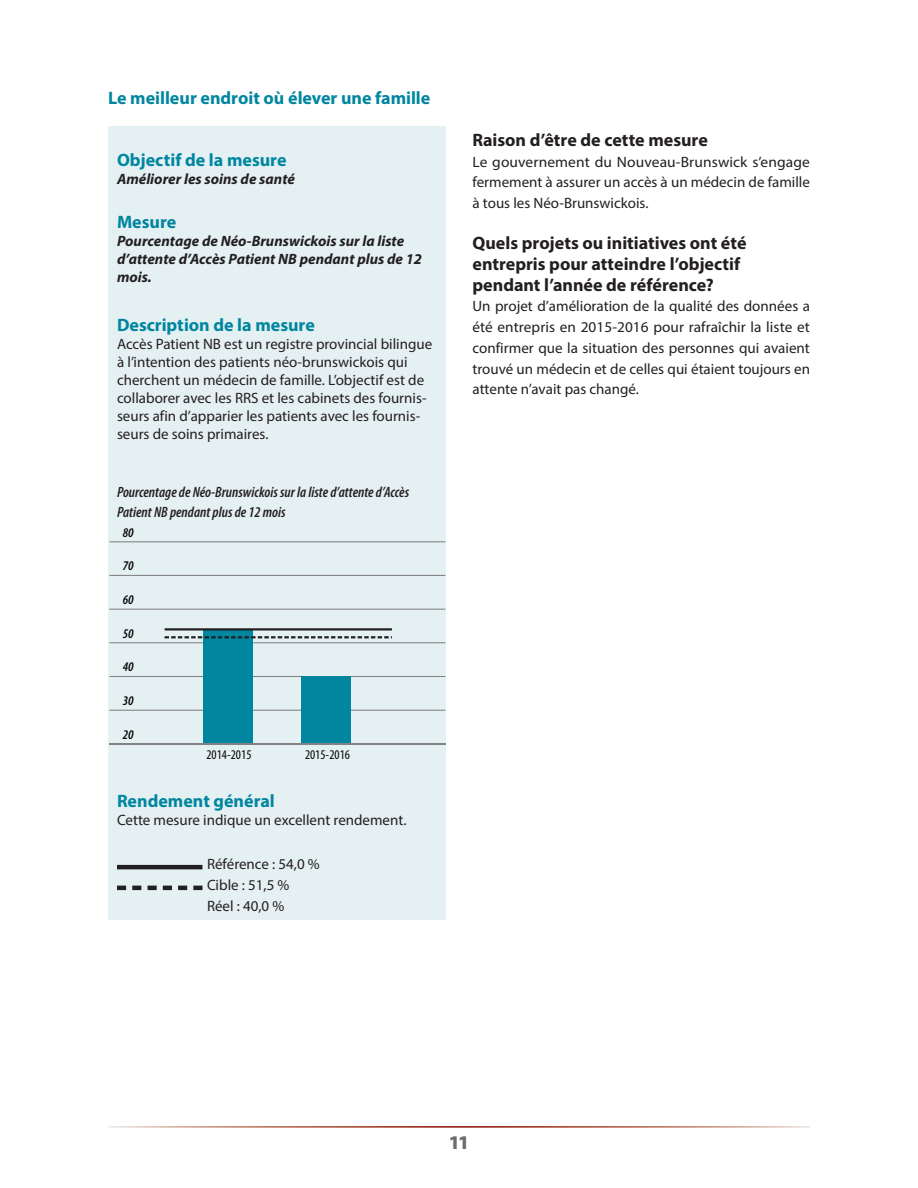
<style>
.page{position:relative;width:918px;height:1188px;background:#fff}
.page>*{position:absolute;margin:0;border:0;box-sizing:border-box;transform-origin:0 0}
.t1{font:900 19.5px "Myriad Pro";color:#6c6d70}
.t2{font:700 18px/20.7px "Myriad Pro";color:#231f20}
.t3{font:700 18px "Myriad Pro";color:#00869f}
.t4{font:15px/20.7px "Myriad Pro";color:#231f20}
.t5{font:italic 700 15px/18px "Myriad Pro";color:#231f20}
.t6{font:italic 600 condensed 15px/20.7px "Myriad Pro";color:#231f20}
.t7{font:condensed 13.35px "Myriad Pro";color:#040503}
.t8{font:italic 600 condensed 13.35px "Myriad Pro";color:#040503}
</style>
<div class="page">
<div style="left:108px;top:127px;width:338px;height:793px;background:#e5f0f3"></div>
<hr style="left:117px;top:865px;width:85px;height:4px;background:#231f20">
<svg style="left:117px;top:886px;width:85px;height:4px"></svg>
<hr style="left:109px;top:541px;width:337px;height:1px;background:#828282">
<hr style="left:109px;top:575px;width:337px;height:1px;background:#828282">
<hr style="left:109px;top:609px;width:337px;height:1px;background:#828282">
<hr style="left:109px;top:642px;width:337px;height:1px;background:#828282">
<hr style="left:109px;top:676px;width:337px;height:1px;background:#828282">
<hr style="left:109px;top:710px;width:337px;height:1px;background:#828282">
<div style="left:302px;top:676px;width:49px;height:68px;background:#00869f"></div>
<div style="left:203px;top:629px;width:49px;height:115px;background:#00869f"></div>
<hr style="left:109px;top:743px;width:337px;height:1px;background:#828282">
<hr style="left:165px;top:628px;width:227px;height:2px;background:#231f20">
<svg style="left:165px;top:636px;width:227px;height:2px"></svg>
<p class="t3" style="left:108px;top:87px;width:324px">Le meilleur endroit où élever une famille</p>
<p class="t3" style="left:117px;top:148px;width:171px">Objectif de la mesure</p>
<p class="t5" style="left:117px;top:169px;width:180px">Améliorer les soins de santé</p>
<p class="t3" style="left:117px;top:210px;width:61px">Mesure</p>
<p class="t5" style="left:117px;top:231px;width:307px">Pourcentage de Néo-Brunswickois sur la liste d’attente d’Accès Patient NB pendant plus de 12 mois.</p>
<p class="t3" style="left:117px;top:313px;width:199px">Description de la mesure</p>
<p class="t4" style="left:117px;top:335px;width:317px;line-height:18px">Accès Patient NB est un registre provincial bilingue à l’intention des patients néo-brunswickois qui cherchent un médecin de famille. L’objectif est de collaborer avec les RRS et les cabinets des fournis&shy;seurs afin d’apparier les patients avec les fournis&shy;seurs de soins primaires.</p>
<p class="t6" style="left:117px;top:482px;width:294px">Pourcentage de Néo-Brunswickois sur la liste d’attente d’Accès<br>Patient NB pendant plus de 12 mois</p>
<p class="t8" style="left:123px;top:524px;width:12px">80</p>
<p class="t8" style="left:123px;top:558px;width:12px">70</p>
<p class="t8" style="left:123px;top:591px;width:12px">60</p>
<p class="t8" style="left:123px;top:625px;width:12px">50</p>
<p class="t8" style="left:123px;top:659px;width:12px">40</p>
<p class="t8" style="left:123px;top:693px;width:12px">30</p>
<p class="t8" style="left:123px;top:726px;width:12px">20</p>
<p class="t7" style="left:206px;top:747px;width:47px">2014-2015</p>
<p class="t7" style="left:305px;top:747px;width:47px">2015-2016</p>
<p class="t3" style="left:117px;top:789px;width:159px">Rendement général</p>
<p class="t4" style="left:117px;top:810px;width:291px">Cette mesure indique un excellent rendement.</p>
<p class="t4" style="left:207px;top:854px;width:114px">Référence : 54,0 %<br>Cible : 51,5 %<br>Réel : 40,0 %</p>
<p class="t2" style="left:472px;top:129px;width:237px">Raison d’être de cette mesure</p>
<p class="t4" style="left:472px;top:151px;width:339px;text-align:justify">Le gouvernement du Nouveau-Brunswick s’engage fermement à assurer un accès à un médecin de famille à tous les Néo-Brunswickois.</p>
<p class="t2" style="left:472px;top:232px;width:276px">Quels projets ou initiatives ont été entrepris pour atteindre l’objectif pendant l’année de référence?</p>
<p class="t4" style="left:472px;top:296px;width:339px;text-align:justify">Un projet d’amélioration de la qualité des données a été entrepris en 2015-2016 pour rafraîchir la liste et confirmer que la situation des personnes qui avaient trouvé un médecin et de celles qui étaient toujours en attente n’avait pas changé.</p>
<h1 class="t1" style="left:449px;top:1131px;width:22px">11</h1>
</div>
